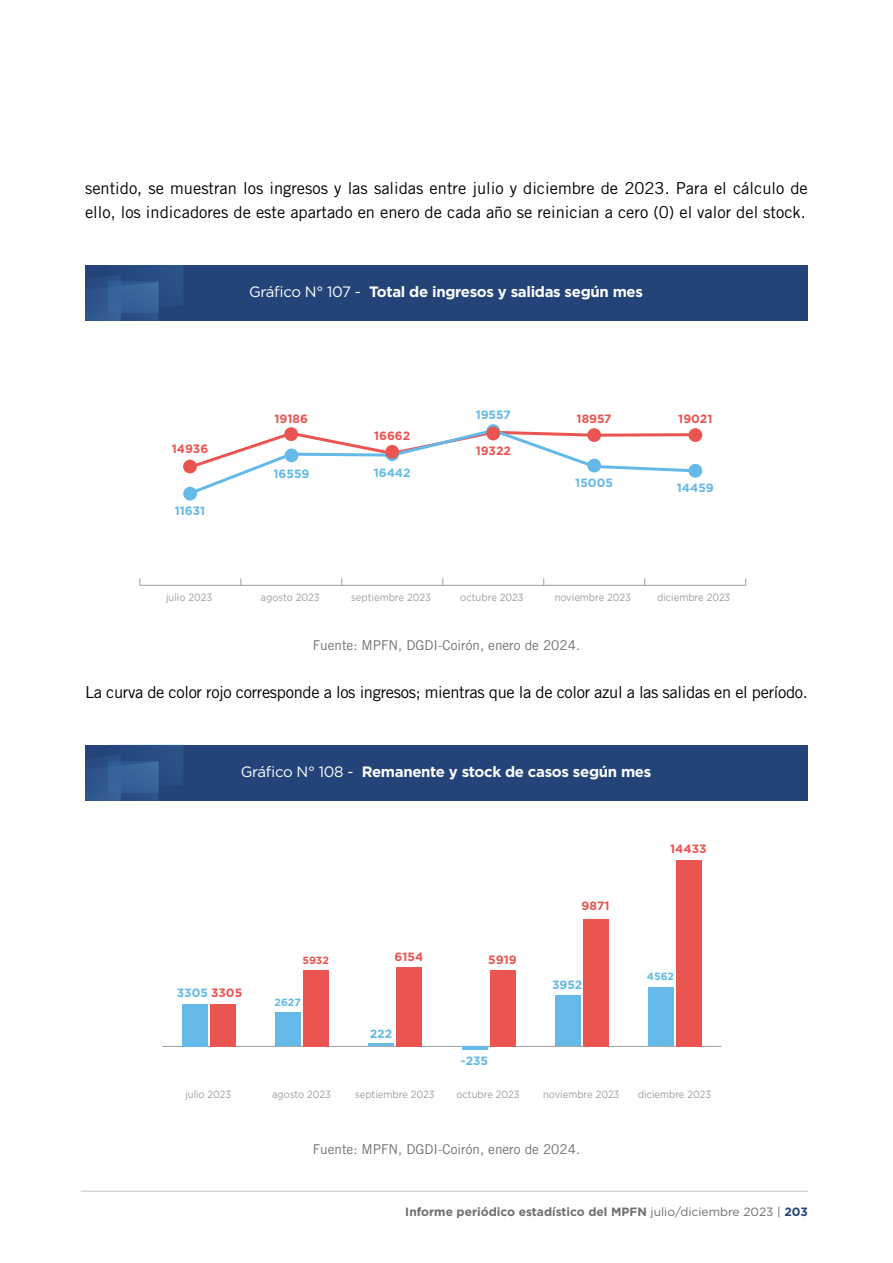
<style>
.page{position:relative;width:893px;height:1263px;background:#fff}
.page>*{position:absolute;margin:0;border:0;box-sizing:border-box;transform-origin:0 0}
.t1{font:16.5px/24px "Trade Gothic LT Std";color:#000}
.t2{font:16.5px "Trade Gothic LT Std";letter-spacing:-.02em;color:#000}
.t3{font:700 15px "Gotham";letter-spacing:-.02em;color:#fff}
.t4{font:13.5px "Trade Gothic LT Std";color:#706f6f}
.t5{font:700 12px "Gotham";color:#706f6f}
.t6{font:700 12px "Gotham";color:#64b9e8}
.t7{font:700 12px "Gotham";color:#ea5551}
.t8{font:10.5px "Gotham";color:#9d9d9c;scale:.9 1}
.t9{font:700 10.5px "Gotham";color:#64b9e8}
.t10{font:700 10.5px "Gotham";color:#ea5551}
.s1{font-weight:400}
.s2{color:#ea5551}
.s3{color:#234379}
</style>
<div class="page">
<hr style="left:81px;top:1191px;width:727px;height:1px;background:#c8c8c8">
<div style="left:85px;top:265px;width:723px;height:56px;background:#234379"></div>
<svg style="left:85px;top:265px;width:98px;height:56px"></svg>
<hr style="left:140px;top:585px;width:606px;height:1px;background:#9d9d9c">
<svg style="left:486px;top:424px;width:14px;height:14px"></svg>
<div style="left:183px;top:487px;width:14px;height:13px;background:#64b9e8;border-radius:50%"></div>
<div style="left:183px;top:460px;width:14px;height:13px;background:#ea5551;border-radius:50%"></div>
<svg style="left:186px;top:427px;width:517px;height:70px"></svg>
<div style="left:85px;top:745px;width:723px;height:55px;background:#234379"></div>
<hr style="left:162px;top:1046px;width:559px;height:1px;background:#9d9d9c">
<div style="left:210px;top:1004px;width:26px;height:42px;background:#ea5551"></div>
<div style="left:304px;top:970px;width:25px;height:76px;background:#ea5551"></div>
<div style="left:397px;top:967px;width:25px;height:79px;background:#ea5551"></div>
<div style="left:490px;top:970px;width:25px;height:76px;background:#ea5551"></div>
<div style="left:583px;top:919px;width:25px;height:127px;background:#ea5551"></div>
<div style="left:676px;top:860px;width:25px;height:186px;background:#ea5551"></div>
<div style="left:182px;top:1004px;width:26px;height:42px;background:#64b9e8"></div>
<div style="left:276px;top:1012px;width:25px;height:34px;background:#64b9e8"></div>
<hr style="left:369px;top:1043px;width:25px;height:3px;background:#64b9e8">
<hr style="left:462px;top:1046px;width:25px;height:3px;background:#64b9e8">
<div style="left:555px;top:995px;width:25px;height:51px;background:#64b9e8"></div>
<div style="left:648px;top:987px;width:25px;height:59px;background:#64b9e8"></div>
<svg style="left:85px;top:745px;width:98px;height:55px"></svg>
<p class="t1" style="left:85px;top:176px;width:724px">sentido, se muestran los ingresos y las salidas entre julio y diciembre de 2023. Para el cálculo de ello, los indicadores de este apartado en enero de cada año se reinician a cero (0) el valor del stock.</p>
<p class="t3" style="left:249px;top:282px;width:395px"><span class="s1">Gráfico N° 107 -</span> Total de ingresos y salidas según mes</p>
<p class="t7" style="left:172px;top:441px;width:38px">14936</p>
<p class="t6" style="left:175px;top:503px;width:32px">11631</p>
<p class="t7" style="left:274px;top:411px;width:35px">19186</p>
<p class="t7" style="left:374px;top:427px;width:38px">16662</p>
<p class="t6" style="left:273px;top:466px;width:38px">16559</p>
<p class="t6" style="left:374px;top:465px;width:39px">16442</p>
<p class="t6" style="left:476px;top:406px;width:37px">19557</p>
<p class="t7" style="left:476px;top:443px;width:37px">19322</p>
<p class="t7" style="left:577px;top:411px;width:37px">18957</p>
<p class="t7" style="left:678px;top:411px;width:36px">19021</p>
<p class="t6" style="left:575px;top:475px;width:39px">15005</p>
<p class="t6" style="left:677px;top:479px;width:39px">14459</p>
<p class="t8" style="left:166px;top:590px;width:53px">julio 2023</p>
<p class="t8" style="left:261px;top:590px;width:67px">agosto 2023</p>
<p class="t8" style="left:351px;top:590px;width:90px">septiembre 2023</p>
<p class="t8" style="left:460px;top:590px;width:72px">octubre 2023</p>
<p class="t8" style="left:555px;top:590px;width:86px">noviembre 2023</p>
<p class="t8" style="left:657px;top:590px;width:83px">diciembre 2023</p>
<p class="t4" style="left:313px;top:637px;width:269px">Fuente: MPFN, DGDI-Coirón, enero de 2024.</p>
<p class="t2" style="left:85px;top:682px;width:724px">La curva de color rojo corresponde a los ingresos; mientras que la de color azul a las salidas en el período.</p>
<p class="t3" style="left:241px;top:762px;width:412px"><span class="s1">Gráfico N° 108 -</span> Remanente y stock de casos según mes</p>
<p class="t10" style="left:302px;top:953px;width:28px">5932</p>
<p class="t7" style="left:395px;top:949px;width:30px">6154</p>
<p class="t7" style="left:488px;top:951px;width:30px">5919</p>
<p class="t7" style="left:582px;top:898px;width:29px">9871</p>
<p class="t7" style="left:670px;top:841px;width:38px">14433</p>
<p class="t6" style="left:177px;top:985px;width:67px">3305 <span class="s2">3305</span></p>
<p class="t9" style="left:274px;top:996px;width:28px">2627</p>
<p class="t6" style="left:370px;top:1025px;width:24px">222</p>
<p class="t6" style="left:461px;top:1053px;width:29px">-235</p>
<p class="t6" style="left:552px;top:976px;width:32px">3952</p>
<p class="t9" style="left:647px;top:969px;width:29px">4562</p>
<p class="t8" style="left:185px;top:1087px;width:53px">julio 2023</p>
<p class="t8" style="left:272px;top:1087px;width:67px">agosto 2023</p>
<p class="t8" style="left:355px;top:1087px;width:90px">septiembre 2023</p>
<p class="t8" style="left:456px;top:1087px;width:72px">octubre 2023</p>
<p class="t8" style="left:543px;top:1087px;width:86px">noviembre 2023</p>
<p class="t8" style="left:638px;top:1087px;width:83px">diciembre 2023</p>
<p class="t4" style="left:313px;top:1141px;width:269px">Fuente: MPFN, DGDI-Coirón, enero de 2024.</p>
<p class="t5" style="left:405px;top:1203px;width:404px">Informe periódico estadístico del MPFN <span class="s1">julio/diciembre 2023 |</span> <span class="s3">203</span></p>
</div>
